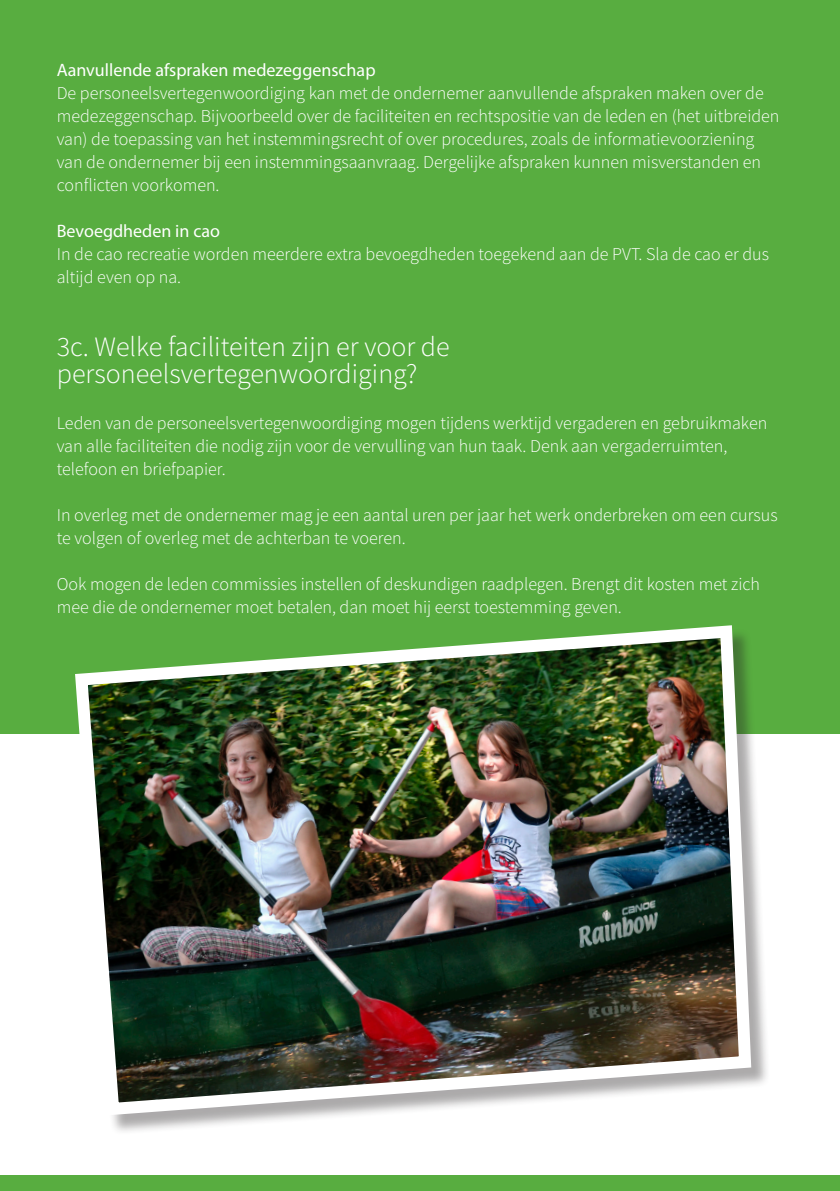
<style>
.page{position:relative;width:840px;height:1191px;background:#fff}
.page>*{position:absolute;margin:0;border:0;box-sizing:border-box;transform-origin:0 0}
.t1{font:300 28px/27px "Source Sans Pro";color:#fff}
.t2{font:300 18px/23px "Source Sans Pro";color:#fff}
.t3{font:18px "Myriad Pro";color:#fff}
</style>
<div class="page">
<div style="left:0;top:1175px;width:839px;height:16px;background:#58ad40"></div>
<div style="left:0;top:0;width:839px;height:733px;background:#58ad40"></div>
<div style="left:78px;top:628px;width:692px;height:507px;background:#231f20;opacity:.38"></div>
<img style="left:69px;top:625px;width:688px;height:496px">
<p class="t3" style="left:57px;top:59px;width:320px">Aanvullende afspraken medezeggenschap</p>
<p class="t2" style="left:57px;top:82px;width:724px">De personeelsvertegenwoordiging kan met de ondernemer aanvullende afspraken maken over de medezeggenschap. Bijvoorbeeld over de faciliteiten en rechtspositie van de leden en (het uitbreiden van) de toepassing van het instemmingsrecht of over procedures, zoals de informatievoorziening van de ondernemer bij een instemmingsaanvraag. Dergelijke afspraken kunnen misverstanden en conflicten voorkomen.</p>
<p class="t3" style="left:57px;top:220px;width:165px">Bevoegdheden in cao</p>
<p class="t2" style="left:57px;top:243px;width:713px">In de cao recreatie worden meerdere extra bevoegdheden toegekend aan de PVT. Sla de cao er dus altijd even op na.</p>
<p class="t1" style="left:57px;top:333px;width:394px">3c. Welke faciliteiten zijn er voor de personeelsvertegenwoordiging?</p>
<p class="t2" style="left:57px;top:412px;width:711px">Leden van de personeelsvertegenwoordiging mogen tijdens werktijd vergaderen en gebruikmaken van alle faciliteiten die nodig zijn voor de vervulling van hun taak. Denk aan vergaderruimten, telefoon en briefpapier.</p>
<p class="t2" style="left:57px;top:504px;width:722px">In overleg met de ondernemer mag je een aantal uren per jaar het werk onderbreken om een cursus te volgen of overleg met de achterban te voeren.</p>
<p class="t2" style="left:57px;top:573px;width:704px">Ook mogen de leden commissies instellen of deskundigen raadplegen. Brengt dit kosten met zich mee die de ondernemer moet betalen, dan moet hij eerst toestemming geven.</p>
</div>
